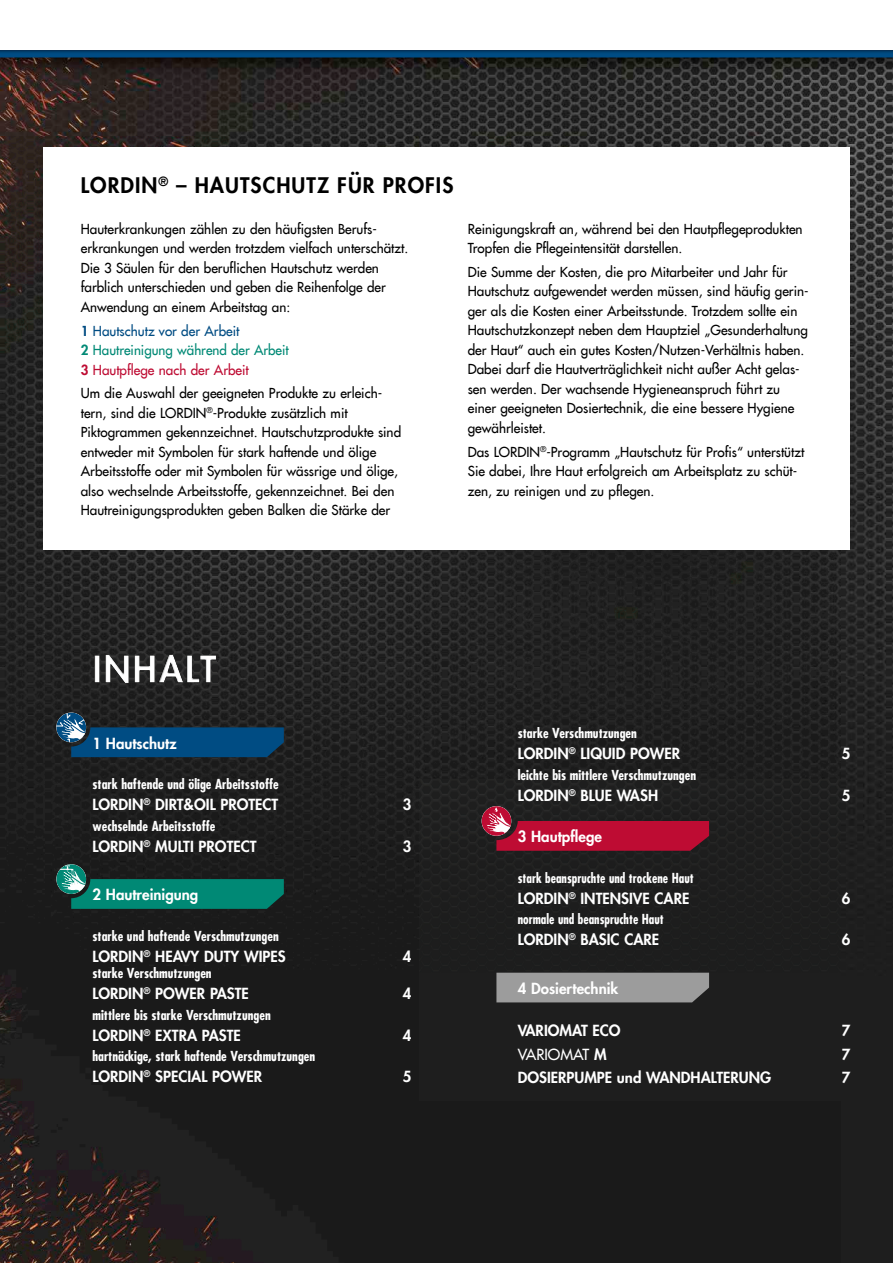
<style>
.page{position:relative;width:893px;height:1263px;background:#fff}
.page>*{position:absolute;margin:0;border:0;box-sizing:border-box;transform-origin:0 0}
.t1{font:800 21px "Futura LT";letter-spacing:.05em;color:#000}
.t2{font:800 15px "Futura LT";color:#fff}
.t3{font:15px "Futura LT";color:#fff}
.t4{font:13.5px/19.5px "Futura LT";color:#000}
.t5{font:700 condensed 13.5px "Futura LT";color:#fff}
.t6{font:13.5px/19.5px "Futura LT";color:#008975}
.t7{font:700 condensed 13.5px "Futura LT";color:#fff;scale:.95 1}
.s1{font-weight:800;color:#004c83}
.s2{color:#004c83}
.s3{font-weight:800}
.s4{font-weight:800;color:#be0c33}
.s5{color:#be0c33}
</style>
<div class="page">
<img style="left:0;top:113px;width:893px;height:1150px">
<img style="left:94px;top:654px;width:122px;height:29px">
<div style="left:496px;top:973px;width:213px;height:29px;background:#9c9c9c"></div>
<svg style="left:56px;top:864px;width:30px;height:30px"></svg>
<svg style="left:59px;top:865px;width:225px;height:44px;background:#0f675a"></svg>
<svg style="left:56px;top:712px;width:228px;height:45px;background:#114062"></svg>
<div style="left:482px;top:806px;width:29px;height:30px;background:#be0c33;border-radius:50%"></div>
<svg style="left:486px;top:807px;width:223px;height:44px;background:#891730"></svg>
<div style="left:43px;top:147px;width:807px;height:403px;background:#fff"></div>
<svg style="left:0;top:105px;width:893px;height:8px;background:#302d2c"></svg>
<svg style="left:0;top:50px;width:893px;height:55px;background:#262c32"></svg>
<h1 class="t1" style="left:81px;top:172px;width:374px">LORDIN<sup>®</sup> – HAUTSCHUTZ FÜR PROFIS</h1>
<p class="t4" style="left:81px;top:219px;width:329px">Hauterkrankungen zählen zu den häufigsten Berufs&shy;erkrankungen und werden trotzdem vielfach unterschätzt.<br>Die 3 Säulen für den beruflichen Hautschutz werden farblich unterschieden und geben die Reihenfolge der Anwendung an einem Arbeitstag an:</p>
<p class="t6" style="left:81px;top:321px;width:209px"><span class="s1">1</span> <span class="s2">Hautschutz vor der Arbeit<br></span><span class="s3">2</span> Hautreinigung während der Arbeit<br><span class="s4">3</span> <span class="s5">Hautpflege nach der Arbeit</span></p>
<p class="t4" style="left:81px;top:383px;width:322px">Um die Auswahl der geeigneten Produkte zu erleich&shy;tern, sind die LORDIN<sup>®</sup>-Produkte zusätzlich mit Piktogrammen gekennzeichnet. Hautschutzprodukte sind entweder mit Symbolen für stark haftende und ölige Arbeitsstoffe oder mit Symbolen für wässrige und ölige, also wechselnde Arbeitsstoffe, gekennzeichnet. Bei den Hautreinigungsprodukten geben Balken die Stärke der</p>
<p class="t4" style="left:468px;top:219px;width:336px">Reinigungskraft an, während bei den Hautpflegeprodukten<br>Tropfen die Pflegeintensität darstellen.</p>
<p class="t4" style="left:468px;top:262px;width:342px">Die Summe der Kosten, die pro Mitarbeiter und Jahr für Hautschutz aufgewendet werden müssen, sind häufig gerin&shy;ger als die Kosten einer Arbeitsstunde. Trotzdem sollte ein Hautschutzkonzept neben dem Hauptziel „Gesunderhaltung der Haut“ auch ein gutes Kosten/Nutzen-Verhältnis haben.<br>Dabei darf die Hautverträglichkeit nicht außer Acht gelas&shy;sen werden. Der wachsende Hygieneanspruch führt zu einer geeigneten Dosiertechnik, die eine bessere Hygiene gewährleistet.</p>
<p class="t4" style="left:468px;top:442px;width:338px">Das LORDIN<sup>®</sup>-Programm „Hautschutz für Profis“ unterstützt<br>Sie dabei, Ihre Haut erfolgreich am Arbeitsplatz zu schüt&shy;zen, zu reinigen und zu pflegen.</p>
<p class="t5" style="left:518px;top:725px;width:121px">starke Verschmutzungen</p>
<p class="t2" style="left:518px;top:744px;width:164px">LORDIN<sup>®</sup> LIQUID POWER</p>
<p class="t2" style="left:842px;top:744px;width:10px">5</p>
<p class="t5" style="left:518px;top:766px;width:180px">leichte bis mittlere Verschmutzungen</p>
<p class="t2" style="left:518px;top:785px;width:142px">LORDIN<sup>®</sup> BLUE WASH</p>
<p class="t2" style="left:842px;top:785px;width:10px">5</p>
<p class="t2" style="left:92px;top:733px;width:86px">1 Hautschutz</p>
<p class="t5" style="left:92px;top:776px;width:188px">stark haftende und ölige Arbeitsstoffe</p>
<p class="t2" style="left:92px;top:795px;width:187px">LORDIN<sup>®</sup> DIRT&amp;OIL PROTECT</p>
<p class="t2" style="left:403px;top:795px;width:10px">3</p>
<p class="t5" style="left:92px;top:817px;width:124px">wechselnde Arbeitsstoffe</p>
<p class="t2" style="left:92px;top:836px;width:166px">LORDIN<sup>®</sup> MULTI PROTECT</p>
<p class="t2" style="left:403px;top:836px;width:10px">3</p>
<p class="t2" style="left:518px;top:827px;width:86px">3 Hautpflege</p>
<p class="t7" style="left:518px;top:869px;width:187px">stark beanspruchte und trockene Haut</p>
<p class="t2" style="left:518px;top:888px;width:173px">LORDIN<sup>®</sup> INTENSIVE CARE</p>
<p class="t2" style="left:842px;top:888px;width:10px">6</p>
<p class="t7" style="left:518px;top:911px;width:155px">normale und beanspruchte Haut</p>
<p class="t2" style="left:518px;top:930px;width:143px">LORDIN<sup>®</sup> BASIC CARE</p>
<p class="t2" style="left:842px;top:930px;width:10px">6</p>
<p class="t2" style="left:92px;top:885px;width:107px">2 Hautreinigung</p>
<p class="t5" style="left:92px;top:928px;width:188px">starke und haftende Verschmutzungen</p>
<p class="t2" style="left:92px;top:946px;width:195px">LORDIN<sup>®</sup> HEAVY DUTY WIPES</p>
<p class="t2" style="left:403px;top:946px;width:10px">4</p>
<p class="t5" style="left:92px;top:965px;width:121px">starke Verschmutzungen</p>
<p class="t2" style="left:92px;top:984px;width:158px">LORDIN<sup>®</sup> POWER PASTE</p>
<p class="t2" style="left:403px;top:984px;width:10px">4</p>
<p class="t5" style="left:92px;top:1006px;width:180px">mittlere bis starke Verschmutzungen</p>
<p class="t2" style="left:92px;top:1025px;width:150px">LORDIN<sup>®</sup> EXTRA PASTE</p>
<p class="t2" style="left:403px;top:1025px;width:10px">4</p>
<p class="t5" style="left:92px;top:1048px;width:224px">hartnäckige, stark haftende Verschmutzungen</p>
<p class="t2" style="left:92px;top:1066px;width:171px">LORDIN<sup>®</sup> SPECIAL POWER</p>
<p class="t2" style="left:403px;top:1066px;width:10px">5</p>
<p class="t2" style="left:518px;top:978px;width:102px">4 Dosiertechnik</p>
<p class="t2" style="left:518px;top:1021px;width:104px">VARIOMAT ECO</p>
<p class="t2" style="left:842px;top:1021px;width:10px">7</p>
<p class="t3" style="left:518px;top:1044px;width:90px">VARIOMAT <span class="s3">M</span></p>
<p class="t2" style="left:842px;top:1044px;width:10px">7</p>
<p class="t2" style="left:518px;top:1067px;width:255px">DOSIERPUMPE und WANDHALTERUNG</p>
<p class="t2" style="left:842px;top:1067px;width:10px">7</p>
</div>
